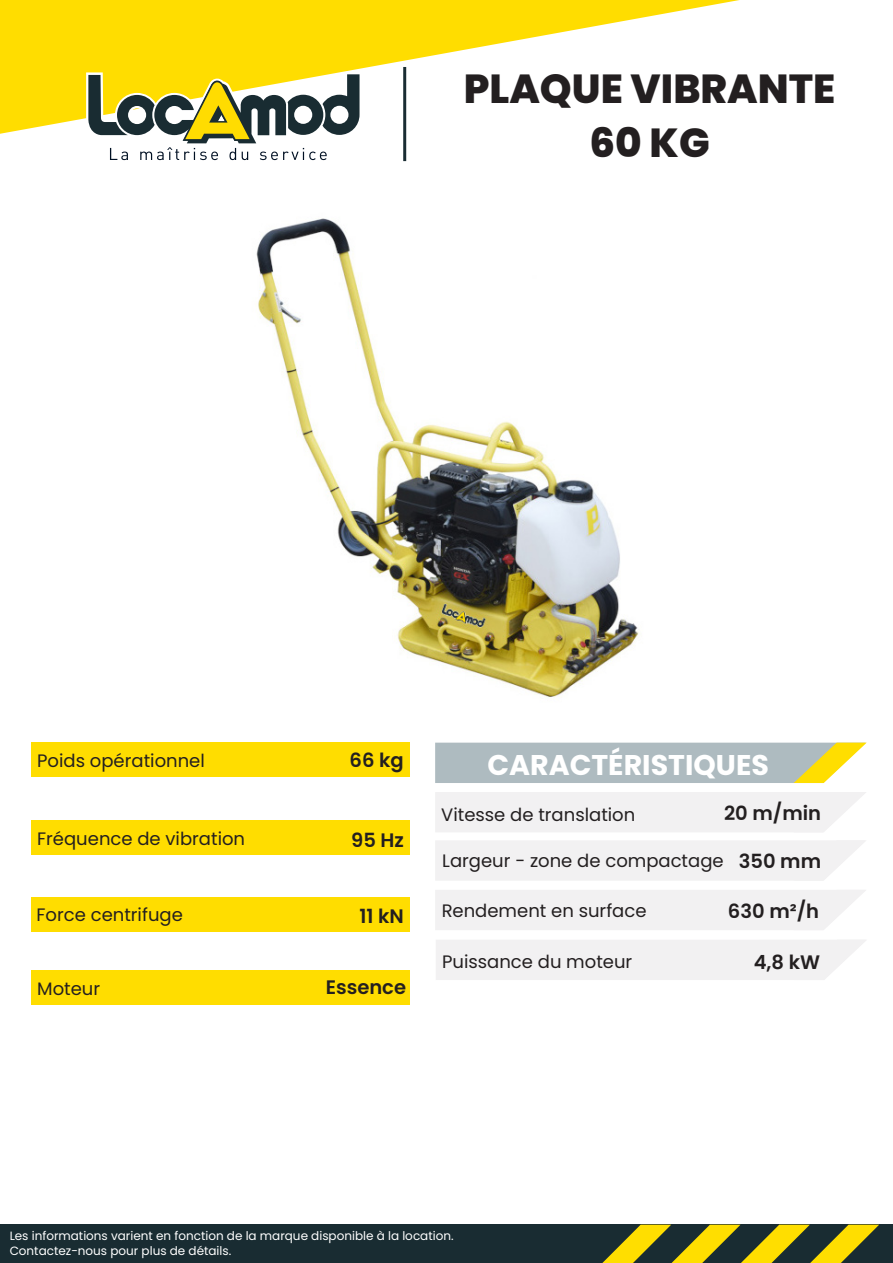
<style>
.page{position:relative;width:893px;height:1263px;background:#fff}
.page>*{position:absolute;margin:0;border:0;box-sizing:border-box;transform-origin:0 0}
.t1{font:800 40.5px "Poppins";color:#231f20}
.t2{font:700 28.5px "Poppins";color:#fff}
.t3{font:600 19.5px "Poppins";color:#231f20}
.t4{font:18px "Poppins";color:#231f20}
.t5{font:12px "Poppins";color:#fff}
</style>
<div class="page">
<svg style="left:0;top:0;width:739px;height:134px;fill:#fd0"></svg>
<div style="left:0;top:1225px;width:893px;height:38px;background:#192c32"></div>
<svg style="left:86px;top:72px;width:276px;height:88px"></svg>
<svg style="left:602px;top:1225px;width:277px;height:38px"></svg>
<hr style="left:403px;top:67px;width:3px;height:94px;background:#192c32">
<img style="left:256px;top:218px;width:383px;height:480px">
<div style="left:435px;top:890px;width:431px;height:40px;background:#f2f1f2"></div>
<svg style="left:435px;top:743px;width:432px;height:40px;background:#b7c0b5"></svg>
<div style="left:31px;top:897px;width:379px;height:35px;background:#fd0"></div>
<div style="left:31px;top:820px;width:379px;height:35px;background:#fd0"></div>
<div style="left:31px;top:743px;width:379px;height:34px;background:#fd0"></div>
<div style="left:31px;top:970px;width:379px;height:35px;background:#fd0"></div>
<div style="left:436px;top:940px;width:430px;height:40px;background:#f2f1f2"></div>
<div style="left:435px;top:792px;width:431px;height:40px;background:#f2f1f2"></div>
<div style="left:435px;top:840px;width:431px;height:41px;background:#f2f1f2"></div>
<p class="t1" style="left:464px;top:65px;width:373px">PLAQUE VIBRANTE</p>
<p class="t1" style="left:589px;top:119px;width:122px">60 KG</p>
<p class="t4" style="left:37px;top:750px;width:169px">Poids opérationnel</p>
<p class="t2" style="left:487px;top:748px;width:283px">CARACTÉRISTIQUES</p>
<p class="t3" style="left:350px;top:749px;width:56px">66 kg</p>
<p class="t4" style="left:37px;top:828px;width:209px">Fréquence de vibration</p>
<p class="t4" style="left:37px;top:905px;width:148px">Force centrifuge</p>
<p class="t3" style="left:351px;top:828px;width:54px">95 Hz</p>
<p class="t3" style="left:359px;top:905px;width:46px">11 kN</p>
<p class="t4" style="left:37px;top:978px;width:64px">Moteur</p>
<p class="t3" style="left:326px;top:976px;width:82px">Essence</p>
<p class="t3" style="left:724px;top:802px;width:99px">20 m/min</p>
<p class="t4" style="left:441px;top:804px;width:196px">Vitesse de translation</p>
<p class="t4" style="left:442px;top:850px;width:283px">Largeur - zone de compactage</p>
<p class="t3" style="left:739px;top:850px;width:84px">350 mm</p>
<p class="t3" style="left:728px;top:899px;width:93px">630 m²/h</p>
<p class="t3" style="left:754px;top:951px;width:68px">4,8 kW</p>
<p class="t4" style="left:442px;top:900px;width:206px">Rendement en surface</p>
<p class="t4" style="left:442px;top:952px;width:192px">Puissance du moteur</p>
<p class="t5" style="left:10px;top:1229px;width:445px">Les informations varient en fonction de la marque disponible à la location.</p>
<p class="t5" style="left:10px;top:1244px;width:223px">Contactez-nous pour plus de détails.</p>
</div>
